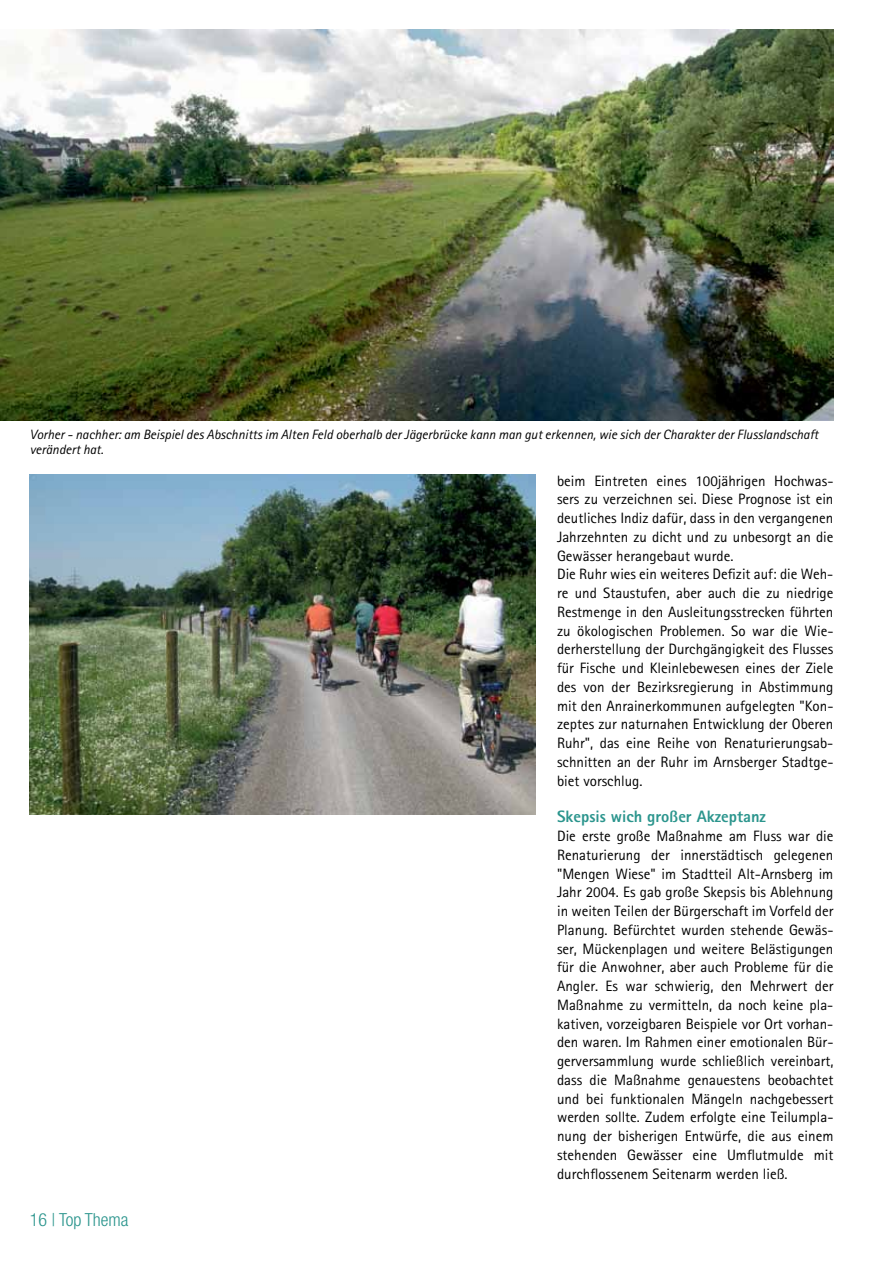
<style>
.page{position:relative;width:893px;height:1263px;background:#fff}
.page>*{position:absolute;margin:0;border:0;box-sizing:border-box;transform-origin:0 0}
.t1{font:300 condensed 18px "Helvetica Neue";color:#2b958d}
.t2{font:800 16.5px "AT Rotis Sans Serif";color:#2b958d}
.t3{font:15px/18.8px "AT Rotis Sans Serif";color:#000}
.t4{font:italic 13.5px/15px "AT Rotis Sans Serif";color:#000}
</style>
<div class="page">
<img style="left:30px;top:474px;width:505px;height:340px">
<img style="left:0;top:30px;width:833px;height:390px">
<p class="t4" style="left:30px;top:427px;width:790px">Vorher - nachher: am Beispiel des Abschnitts im Alten Feld oberhalb der Jägerbrücke kann man gut erkennen, wie sich der Charakter der Flusslandschaft verändert hat.</p>
<p class="t3" style="left:557px;top:471px;width:278px">beim Eintreten eines 100jährigen Hochwas&shy;sers zu verzeichnen sei. Diese Prognose ist ein deutliches Indiz dafür, dass in den vergangenen Jahrzehnten zu dicht und zu unbesorgt an die Gewässer herangebaut wurde.<br>Die Ruhr wies ein weiteres Defizit auf: die Weh&shy;re und Staustufen, aber auch die zu niedrige Restmenge in den Ausleitungsstrecken führten zu ökologischen Problemen. So war die Wie&shy;derherstellung der Durchgängigkeit des Flusses für Fische und Kleinlebewesen eines der Ziele des von der Bezirksregierung in Abstimmung mit den Anrainerkommunen aufgelegten "Kon&shy;zeptes zur naturnahen Entwicklung der Oberen Ruhr", das eine Reihe von Renaturierungsab&shy;schnitten an der Ruhr im Arnsberger Stadtge&shy;biet vorschlug.</p>
<p class="t2" style="left:557px;top:806px;width:210px">Skepsis wich großer Akzeptanz</p>
<p class="t3" style="left:557px;top:826px;width:278px;text-align:justify">Die erste große Maßnahme am Fluss war die Renaturierung der innerstädtisch gelegenen "Mengen Wiese" im Stadtteil Alt-Arnsberg im Jahr 2004. Es gab große Skepsis bis Ablehnung in weiten Teilen der Bürgerschaft im Vorfeld der Planung. Befürchtet wurden stehende Gewäs&shy;ser, Mückenplagen und weitere Belästigungen für die Anwohner, aber auch Probleme für die Angler. Es war schwierig, den Mehrwert der Maßnahme zu vermitteln, da noch keine pla&shy;kativen, vorzeigbaren Beispiele vor Ort vorhan&shy;den waren. Im Rahmen einer emotionalen Bür&shy;gerversammlung wurde schließlich vereinbart, dass die Maßnahme genauestens beobachtet und bei funktionalen Mängeln nachgebessert werden sollte. Zudem erfolgte eine Teilumpla&shy;nung der bisherigen Entwürfe, die aus einem stehenden Gewässer eine Umflutmulde mit durchflossenem Seitenarm werden ließ.</p>
<p class="t1" style="left:30px;top:1209px;width:100px">16 | Top Thema</p>
</div>
